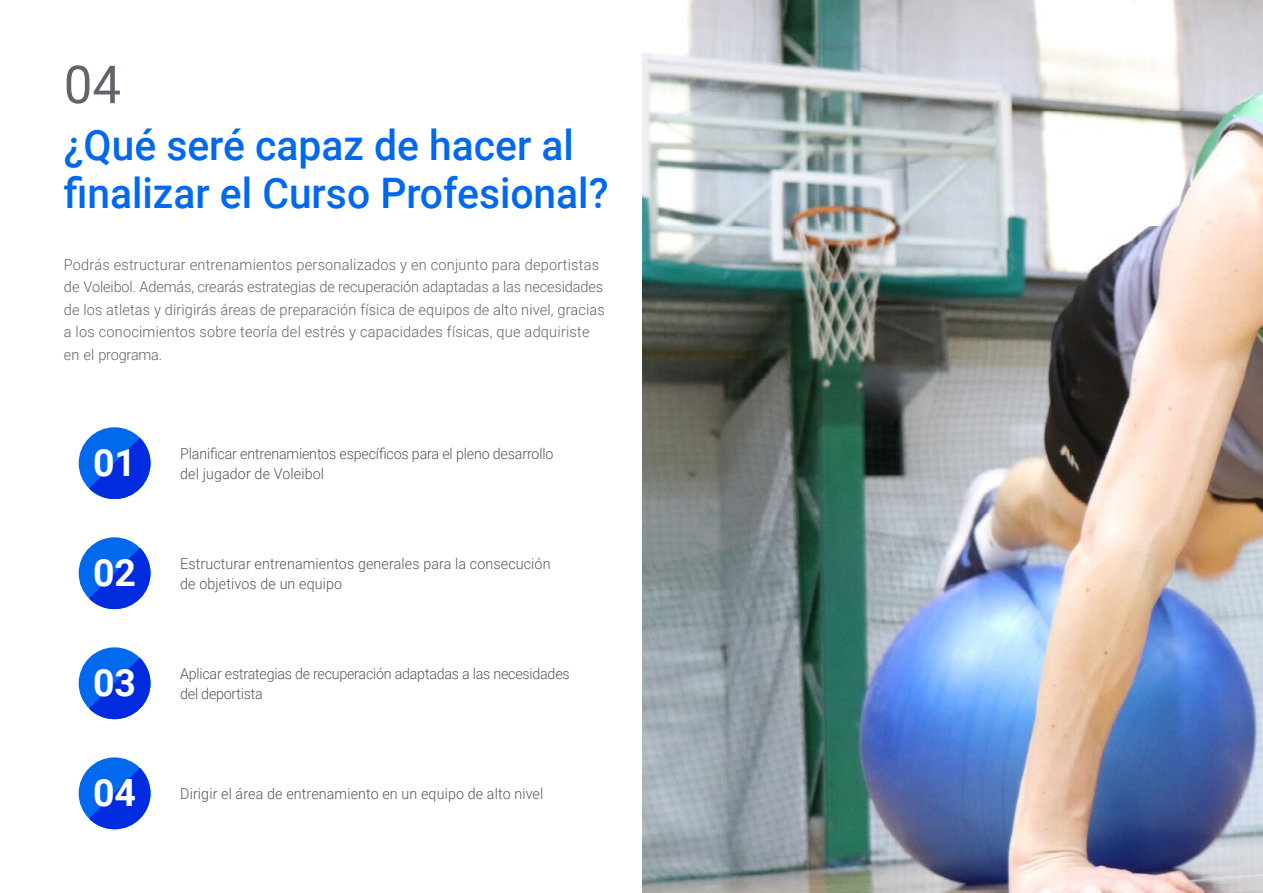
<style>
.page{position:relative;width:1263px;height:893px;background:#fff}
.page>*{position:absolute;margin:0;border:0;box-sizing:border-box;transform-origin:0 0}
.t1{font:52.5px "Roboto";color:#61646a}
.t2{font:500 42px/48px "Roboto";color:#0169ee}
.t3{font:700 37.5px "Roboto";color:#fff}
.t4{font:300 15px/22.5px "Roboto";letter-spacing:.01em;color:#61646a}
.t5{font:300 15px/19.5px "Roboto";color:#52555b;scale:.95 1}
</style>
<div class="page">
<div style="left:79px;top:537px;width:71px;height:72px;background:#0169ee;border-radius:50%"></div>
<svg style="left:89px;top:548px;width:61px;height:61px"></svg>
<div style="left:79px;top:757px;width:71px;height:72px;background:#0169ee;border-radius:50%"></div>
<svg style="left:89px;top:768px;width:61px;height:61px"></svg>
<div style="left:79px;top:647px;width:71px;height:72px;background:#0169ee;border-radius:50%"></div>
<svg style="left:89px;top:658px;width:61px;height:61px"></svg>
<div style="left:79px;top:427px;width:71px;height:72px;background:#0169ee;border-radius:50%"></div>
<svg style="left:89px;top:438px;width:61px;height:61px"></svg>
<img style="left:642px;top:0;width:621px;height:893px">
<h1 class="t1" style="left:64px;top:48px;width:59px">04</h1>
<h2 class="t2" style="left:64px;top:119px;width:546px">¿Qué seré capaz de hacer al finalizar el Curso Profesional?</h2>
<p class="t4" style="left:64px;top:253px;width:543px">Podrás estructurar entrenamientos personalizados y en conjunto para deportistas de Voleibol. Además, crearás estrategias de recuperación adaptadas a las necesidades de los atletas y dirigirás áreas de preparación física de equipos de alto nivel, gracias a los conocimientos sobre teoría del estrés y capacidades físicas, que adquiriste en el programa.</p>
<h3 class="t3" style="left:93px;top:436px;width:45px">01</h3>
<p class="t5" style="left:180px;top:443px;width:394px">Planificar entrenamientos específicos para el pleno desarrollo del jugador de Voleibol</p>
<h3 class="t3" style="left:93px;top:546px;width:45px">02</h3>
<p class="t5" style="left:180px;top:553px;width:391px">Estructurar entrenamientos generales para la consecución de objetivos de un equipo</p>
<h3 class="t3" style="left:93px;top:656px;width:45px">03</h3>
<p class="t5" style="left:180px;top:663px;width:411px">Aplicar estrategias de recuperación adaptadas a las necesidades del deportista</p>
<h3 class="t3" style="left:93px;top:766px;width:45px">04</h3>
<p class="t5" style="left:180px;top:783px;width:384px">Dirigir el área de entrenamiento en un equipo de alto nivel</p>
</div>
